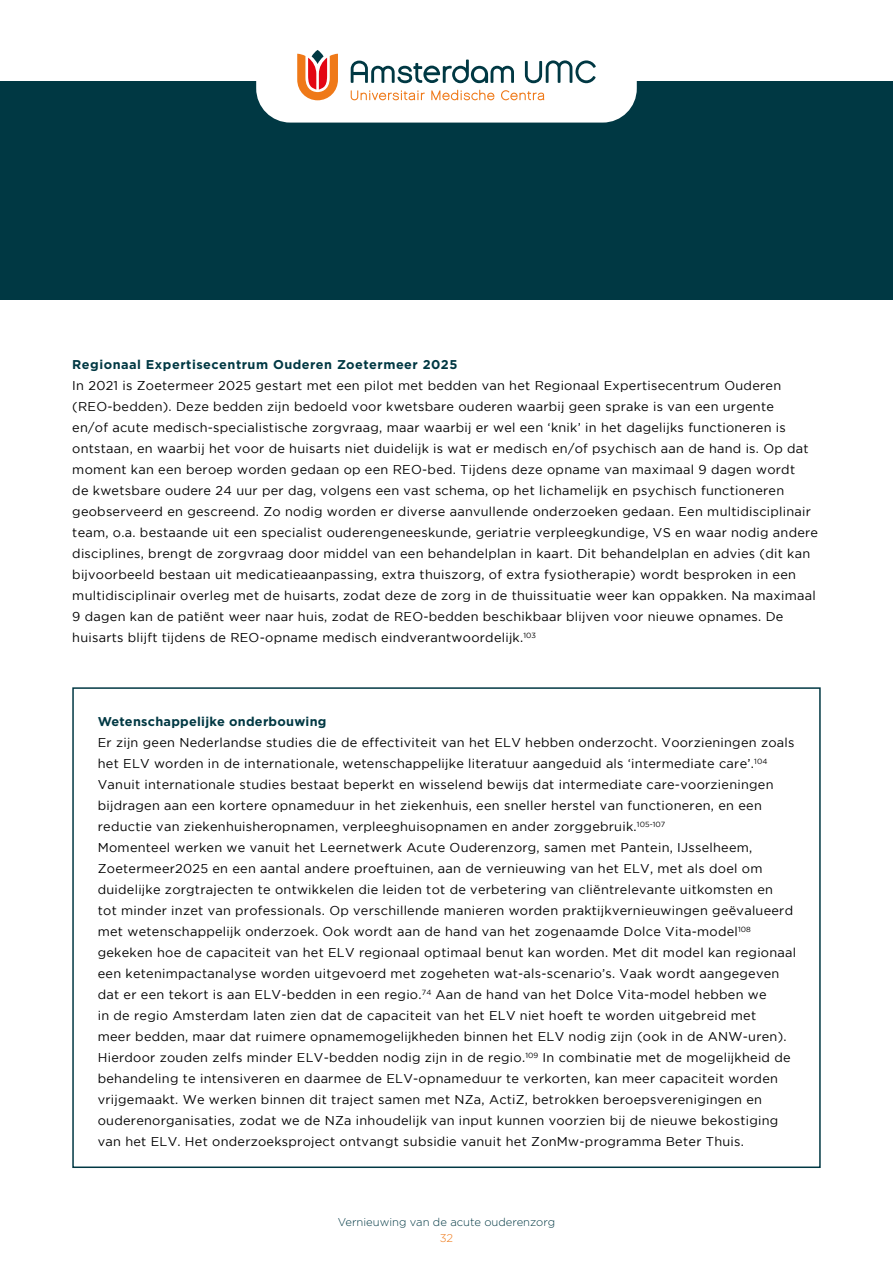
<style>
.page{position:relative;width:893px;height:1263px;background:#fff}
.page>*{position:absolute;margin:0;border:0;box-sizing:border-box;transform-origin:0 0}
.t1{font:12.75px/21px "Gotham";letter-spacing:.02em;color:#000}
.t2{font:700 12.75px "Gotham";letter-spacing:.04em;color:#003843}
.t3{font:700 12.75px "Gotham";letter-spacing:.02em;color:#003843}
.t4{font:300 11.25px "Gotham";color:#003843}
.t5{font:300 11.25px "Gotham";color:#ef7918}
</style>
<div class="page">
<div style="left:0;top:81px;width:893px;height:219px;background:#003843"></div>
<div style="left:256px;top:26px;width:381px;height:97px;background:#fff;border-radius:34px"></div>
<svg style="left:351px;top:60px;width:163px;height:23px"></svg>
<svg style="left:525px;top:60px;width:71px;height:23px"></svg>
<svg style="left:351px;top:90px;width:74px;height:10px"></svg>
<svg style="left:501px;top:90px;width:43px;height:10px"></svg>
<svg style="left:431px;top:90px;width:63px;height:10px"></svg>
<svg style="left:297px;top:54px;width:41px;height:46px"></svg>
<svg style="left:312px;top:50px;width:12px;height:14px"></svg>
<div style="left:72px;top:687px;width:749px;height:481px;border:2px solid #003843"></div>
<p class="t2" style="left:72px;top:356px;width:387px">Regionaal Expertisecentrum Ouderen Zoetermeer 2025</p>
<p class="t1" style="left:72px;top:375px;width:747px">In 2021 is Zoetermeer 2025 gestart met een pilot met bedden van het Regionaal Expertisecentrum Ouderen (REO-bedden). Deze bedden zijn bedoeld voor kwetsbare ouderen waarbij geen sprake is van een urgente<br>en/of acute medisch-specialistische zorgvraag, maar waarbij er wel een ‘knik’ in het dagelijks functioneren is ontstaan, en waarbij het voor de huisarts niet duidelijk is wat er medisch en/of psychisch aan de hand is. Op dat moment kan een beroep worden gedaan op een REO-bed. Tijdens deze opname van maximaal 9 dagen wordt<br>de kwetsbare oudere 24 uur per dag, volgens een vast schema, op het lichamelijk en psychisch functioneren geobserveerd en gescreend. Zo nodig worden er diverse aanvullende onderzoeken gedaan. Een multidisciplinair team, o.a. bestaande uit een specialist ouderengeneeskunde, geriatrie verpleegkundige, VS en waar nodig andere disciplines, brengt de zorgvraag door middel van een behandelplan in kaart. Dit behandelplan en advies (dit kan bijvoorbeeld bestaan uit medicatieaanpassing, extra thuiszorg, of extra fysiotherapie) wordt besproken in een multidisciplinair overleg met de huisarts, zodat deze de zorg in de thuissituatie weer kan oppakken. Na maximaal 9 dagen kan de patiënt weer naar huis, zodat de REO-bedden beschikbaar blijven voor nieuwe opnames. De huisarts blijft tijdens de REO-opname medisch eindverantwoordelijk.<sup>103</sup></p>
<p class="t3" style="left:98px;top:713px;width:230px">Wetenschappelijke onderbouwing</p>
<p class="t1" style="left:98px;top:732px;width:700px">Er zijn geen Nederlandse studies die de effectiviteit van het ELV hebben onderzocht. Voorzieningen zoals het ELV worden in de internationale, wetenschappelijke literatuur aangeduid als ‘intermediate care’.<sup>104<br></sup>Vanuit internationale studies bestaat beperkt en wisselend bewijs dat intermediate care-voorzieningen bijdragen aan een kortere opnameduur in het ziekenhuis, een sneller herstel van functioneren, en een reductie van ziekenhuisheropnamen, verpleeghuisopnamen en ander zorggebruik.<sup>105-107<br></sup>Momenteel werken we vanuit het Leernetwerk Acute Ouderenzorg, samen met Pantein, IJsselheem, Zoetermeer2025 en een aantal andere proeftuinen, aan de vernieuwing van het ELV, met als doel om duidelijke zorgtrajecten te ontwikkelen die leiden tot de verbetering van cliëntrelevante uitkomsten en<br>tot minder inzet van professionals. Op verschillende manieren worden praktijkvernieuwingen geëvalueerd met wetenschappelijk onderzoek. Ook wordt aan de hand van het zogenaamde Dolce Vita-model<sup>108 </sup>gekeken hoe de capaciteit van het ELV regionaal optimaal benut kan worden. Met dit model kan regionaal een ketenimpactanalyse worden uitgevoerd met zogeheten wat-als-scenario’s. Vaak wordt aangegeven dat er een tekort is aan ELV-bedden in een regio.<sup>74</sup> Aan de hand van het Dolce Vita-model hebben we<br>in de regio Amsterdam laten zien dat de capaciteit van het ELV niet hoeft te worden uitgebreid met<br>meer bedden, maar dat ruimere opnamemogelijkheden binnen het ELV nodig zijn (ook in de ANW-uren).<br>Hierdoor zouden zelfs minder ELV-bedden nodig zijn in de regio.<sup>109</sup> In combinatie met de mogelijkheid de behandeling te intensiveren en daarmee de ELV-opnameduur te verkorten, kan meer capaciteit worden vrijgemaakt. We werken binnen dit traject samen met NZa, ActiZ, betrokken beroepsverenigingen en ouderenorganisaties, zodat we de NZa inhoudelijk van input kunnen voorzien bij de nieuwe bekostiging van het ELV. Het onderzoeksproject ontvangt subsidie vanuit het ZonMw-programma Beter Thuis.</p>
<p class="t4" style="left:338px;top:1214px;width:219px">Vernieuwing van de acute ouderenzorg</p>
<p class="t5" style="left:440px;top:1231px;width:15px">32</p>
</div>
